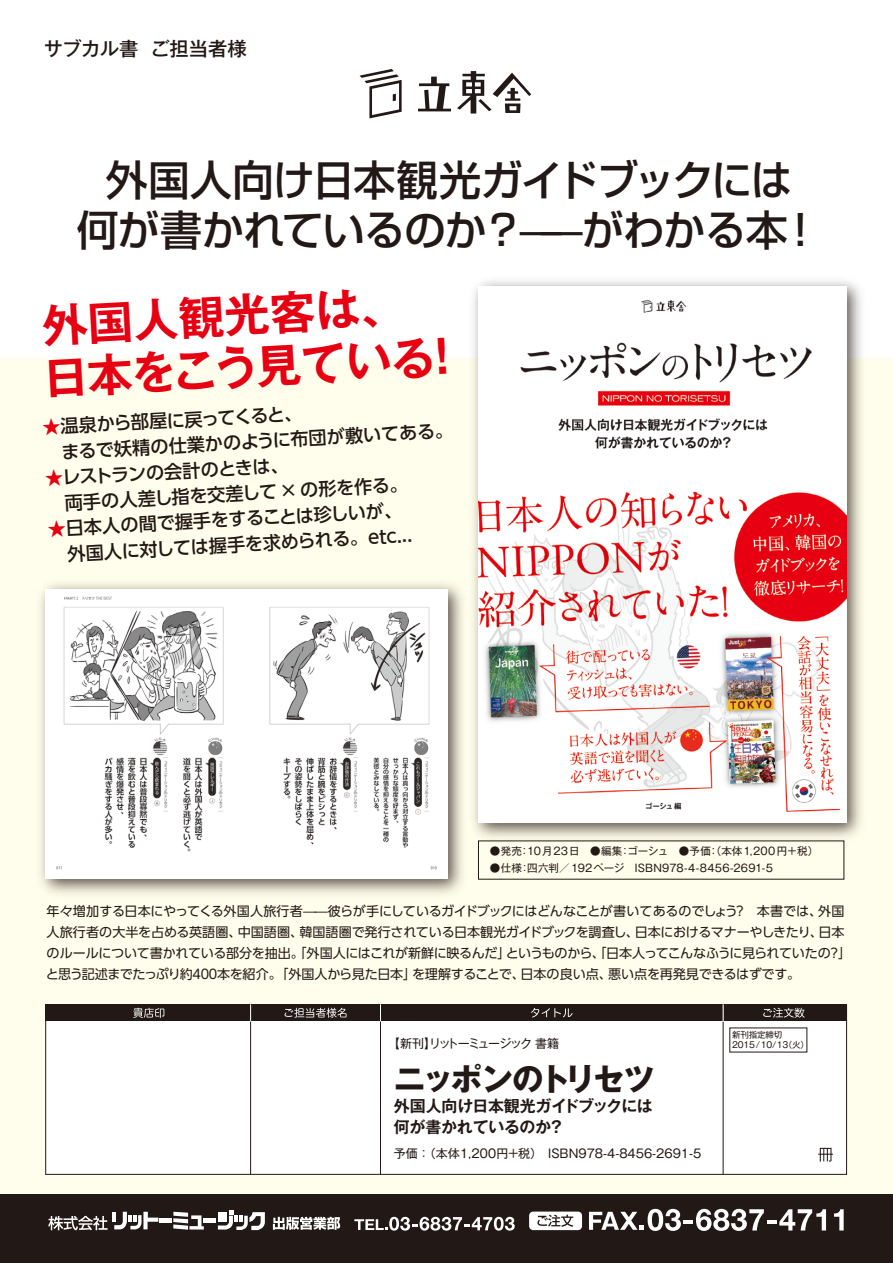
<style>
.page{position:relative;width:893px;height:1263px;background:#fff}
.page>*{position:absolute;margin:0;border:0;box-sizing:border-box;transform-origin:0 0}
.t1{font:700 45.6px/52.5px "Gothic MB101 Pro De";color:#e60012}
.t2{font:500 41.85px/50.6px "Shin Go Pro";letter-spacing:-.025em;color:#221815;text-align:center}
.t3{font:700 31.5px "Gothic MB101 Pro";letter-spacing:-.095em;color:#221815}
.t4{font:500 19.35px "Gothic MB101 Pro";letter-spacing:-.005em;color:#221815}
.t5{font:500 18.3px/25.3px "UD Shin Go Pro";color:#221815}
.t6{font:700 15.9px/21px "Gothic MB101 Pro De";letter-spacing:-.02em;color:#221815}
.t7{font:13.05px/21px "UD Shin Go Pro";letter-spacing:-.025em;color:#221815}
.t8{font:12px "Gothic MB101 Pro";color:#221815}
.t9{font:12px "Gothic MB101 Pro";letter-spacing:-.115em;color:#221815}
.t10{font:10.5px "Gothic MB101 Pro";letter-spacing:.02em;color:#221815}
.t11{font:8.55px/10.5px "Gothic MB101 Pro";letter-spacing:-.02em;color:#221815}
.s1{color:#e60012}
</style>
<div class="page">
<div style="left:0;top:359px;width:893px;height:835px;background:#fffdeb"></div>
<div style="left:46px;top:1004px;width:800px;height:170px;background:#fff"></div>
<div style="left:45px;top:1004px;width:801px;height:17px;background:#221815"></div>
<hr style="left:723px;top:1021px;width:1px;height:153px;background:#221815">
<svg style="left:723px;top:1004px;width:1px;height:17px"></svg>
<svg style="left:380px;top:1004px;width:1px;height:17px"></svg>
<svg style="left:250px;top:1004px;width:1px;height:17px"></svg>
<svg style="left:285px;top:1008px;width:61px;height:10px"></svg>
<svg style="left:531px;top:1008px;width:41px;height:9px"></svg>
<svg style="left:763px;top:1008px;width:42px;height:10px"></svg>
<hr style="left:250px;top:1021px;width:1px;height:153px;background:#221815">
<hr style="left:380px;top:1021px;width:1px;height:153px;background:#221815">
<svg style="left:133px;top:1008px;width:31px;height:10px"></svg>
<div style="left:0;top:1194px;width:893px;height:69px;background:#221815"></div>
<svg style="left:818px;top:1148px;width:15px;height:13px"></svg>
<svg style="left:273px;top:1217px;width:67px;height:13px"></svg>
<hr style="left:160px;top:1218px;width:12px;height:4px;background:#fff">
<div style="left:204px;top:1218px;width:12px;height:5px;background:#fff"></div>
<svg style="left:173px;top:1212px;width:31px;height:18px"></svg>
<svg style="left:218px;top:1210px;width:47px;height:20px"></svg>
<svg style="left:48px;top:1212px;width:110px;height:18px"></svg>
<div style="left:529px;top:1211px;width:53px;height:19px;background:#fff;border-radius:4px"></div>
<svg style="left:537px;top:1215px;width:36px;height:12px"></svg>
<svg style="left:354px;top:1217px;width:161px;height:13px"></svg>
<svg style="left:589px;top:1209px;width:237px;height:22px"></svg>
<svg style="left:834px;top:1209px;width:10px;height:21px"></svg>
<svg style="left:418px;top:77px;width:33px;height:34px"></svg>
<svg style="left:457px;top:71px;width:74px;height:43px"></svg>
<svg style="left:360px;top:69px;width:42px;height:49px"></svg>
<img style="left:464px;top:281px;width:406px;height:565px">
<img style="left:479px;top:286px;width:368px;height:537px">
<img style="left:40px;top:575px;width:431px;height:319px">
<img style="left:46px;top:590px;width:402px;height:289px">
<h3 class="t4" style="left:44px;top:33px;width:204px">サブカル書 ご担当者様</h3>
<h2 class="t2" style="left:77px;top:150px;width:746px">外国人向け日本観光ガイドブックには<br>何が書かれているのか？̶̶がわかる本！</h2>
<h1 class="t1" style="left:39px;top:294px;width:424px;rotate:-3deg">外国人観光客は、<br>日本をこう見ている！</h1>
<h3 class="t5" style="left:42px;top:414px;width:411px;rotate:-3deg"><span class="s1">★</span>温泉から部屋に戻ってくると、<br>　まるで妖精の仕業かのように布団が敷いてある。</h3>
<h3 class="t5" style="left:44px;top:465px;width:363px;rotate:-3deg"><span class="s1">★</span>レストランの会計のときは、<br>　両手の人差し指を交差して×の形を作る。</h3>
<h3 class="t5" style="left:47px;top:515px;width:365px;rotate:-3deg"><span class="s1">★</span>日本人の間で握手をすることは珍しいが、　外国人に対しては握手を求められる。etc...</h3>
<p class="t10" style="left:490px;top:842px;width:330px">●発売：10月23日　●編集：ゴーシュ　●予価：（本体1,200円＋税）</p>
<p class="t10" style="left:490px;top:859px;width:285px">●仕様：四六判／192ページ　ISBN978-4-8456-2691-5</p>
<p class="t7" style="left:46px;top:900px;width:807px">年々増加する日本にやってくる外国人旅行者̶̶彼らが手にしているガイドブックにはどんなことが書いてあるのでしょう？　本書では、外国人旅行者の大半を占める英語圏、中国語圏、韓国語圏で発行されている日本観光ガイドブックを調査し、日本におけるマナーやしきたり、日本のルールについて書かれている部分を抽出。「外国人にはこれが新鮮に映るんだ」というものから、「日本人ってこんなふうに見られていたの？」と思う記述までたっぷり約４００本を紹介。「外国人から見た日本」を理解することで、日本の良い点、悪い点を再発見できるはずです。</p>
<p class="t9" style="left:388px;top:1034px;width:173px">【新刊】リットーミュージック 書籍</p>
<h3 class="t3" style="left:394px;top:1053px;width:263px">ニッポンのトリセツ</h3>
<p class="t6" style="left:394px;top:1093px;width:261px">外国人向け日本観光ガイドブックには何が書かれているのか？</p>
<p class="t8" style="left:394px;top:1144px;width:309px">予価：（本体１,2００円＋税）　ISBN978-4-8456-2691-5</p>
<p class="t11" style="left:732px;top:1028px;width:78px">新刊指定締切<br>2015/10/13（火）</p>
</div>
